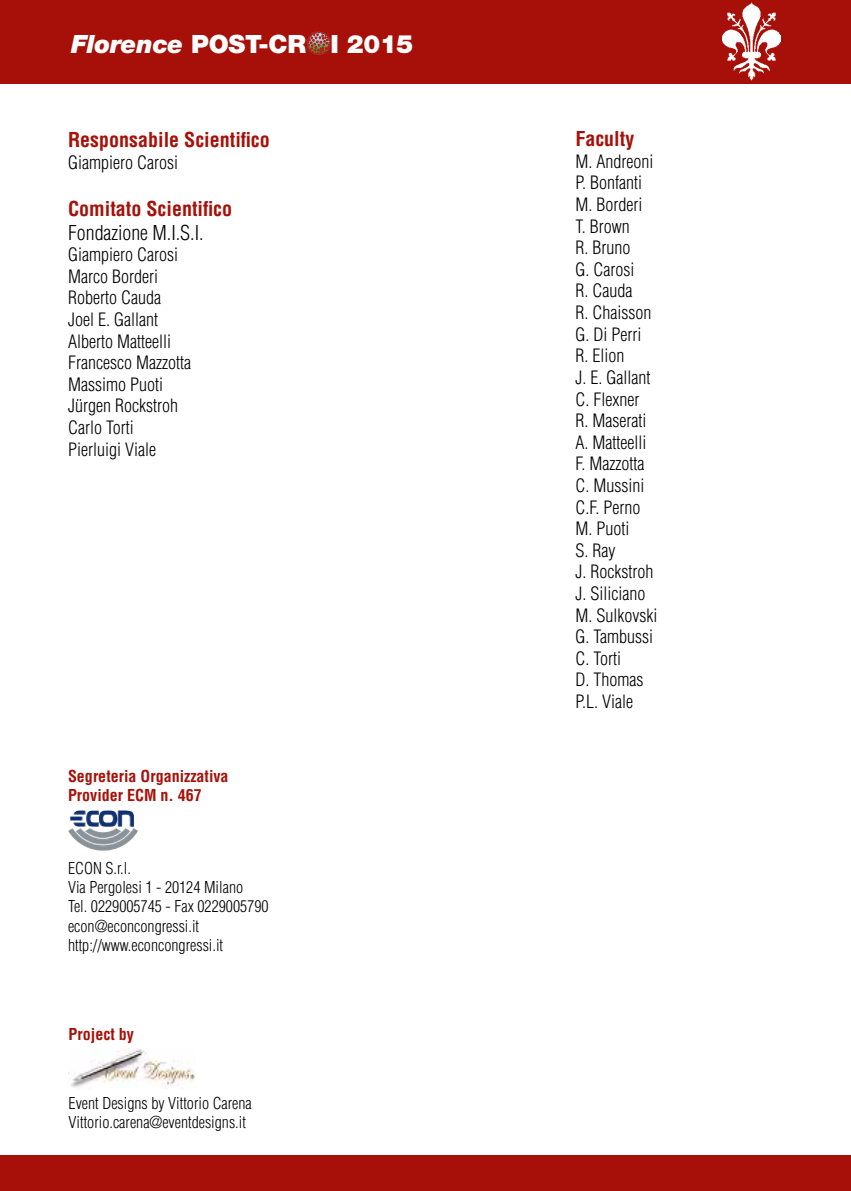
<style>
.page{position:relative;width:851px;height:1191px;background:#fff}
.page>*{position:absolute;margin:0;border:0;box-sizing:border-box;transform-origin:0 0}
.t1{font:900 25.2px "Helvetica Neue";letter-spacing:-.01em;color:#fff}
.t2{font:700 condensed 20px "Helvetica";color:#a71008}
.t3{font:300 condensed 20px "Helvetica";color:#000}
.t4{font:300 condensed 18px/21.6px "Helvetica";color:#000}
.t5{font:300 condensed 16px/19.2px "Helvetica";color:#000}
.t6{font:700 condensed 16px/19.2px "Helvetica";color:#a71008}
.s1{font-style:italic}
</style>
<div class="page">
<div style="left:0;top:0;width:850px;height:83px;background:#a71008"></div>
<div style="left:0;top:1155px;width:850px;height:36px;background:#a71008"></div>
<img style="left:722px;top:2px;width:58px;height:78px">
<svg style="left:307px;top:31px;width:24px;height:24px"></svg>
<img style="left:71px;top:1048px;width:124px;height:40px">
<img style="left:68px;top:810px;width:70px;height:41px">
<h1 class="t1" style="left:71px;top:29px;width:344px"><span class="s1">Florence</span> POST-CR I 2015</h1>
<p class="t2" style="left:68px;top:128px;width:203px">Responsabile Scientifico</p>
<p class="t4" style="left:68px;top:151px;width:111px">Giampiero Carosi</p>
<p class="t2" style="left:68px;top:196px;width:165px">Comitato Scientifico</p>
<p class="t3" style="left:68px;top:221px;width:137px">Fondazione M.I.S.I.</p>
<p class="t4" style="left:68px;top:244px;width:124px">Giampiero Carosi<br>Marco Borderi<br>Roberto Cauda<br>Joel E. Gallant<br>Alberto Matteelli<br>Francesco Mazzotta<br>Massimo Puoti<br>Jürgen Rockstroh<br>Carlo Torti<br>Pierluigi Viale</p>
<p class="t6" style="left:68px;top:766px;width:162px">Segreteria Organizzativa<br>Provider ECM n. 467</p>
<p class="t5" style="left:68px;top:858px;width:202px">ECON S.r.l.<br>Via Pergolesi 1 - 20124 Milano<br>Tel. 0229005745 - Fax 0229005790 econ@econcongressi.it http://www.econcongressi.it</p>
<p class="t6" style="left:69px;top:1024px;width:67px">Project by</p>
<p class="t5" style="left:69px;top:1093px;width:185px">Event Designs by Vittorio Carena<br>Vittorio.carena@eventdesigns.it</p>
<p class="t2" style="left:575px;top:127px;width:60px">Faculty</p>
<p class="t4" style="left:575px;top:150px;width:83px">M. Andreoni<br>P. Bonfanti<br>M. Borderi<br>T. Brown<br>R. Bruno<br>G. Carosi<br>R. Cauda<br>R. Chaisson<br>G. Di Perri<br>R. Elion<br>J. E. Gallant<br>C. Flexner<br>R. Maserati<br>A. Matteelli<br>F. Mazzotta<br>C. Mussini<br>C.F. Perno<br>M. Puoti<br>S. Ray<br>J. Rockstroh<br>J. Siliciano<br>M. Sulkovski<br>G. Tambussi<br>C. Torti<br>D. Thomas<br>P.L. Viale</p>
</div>
